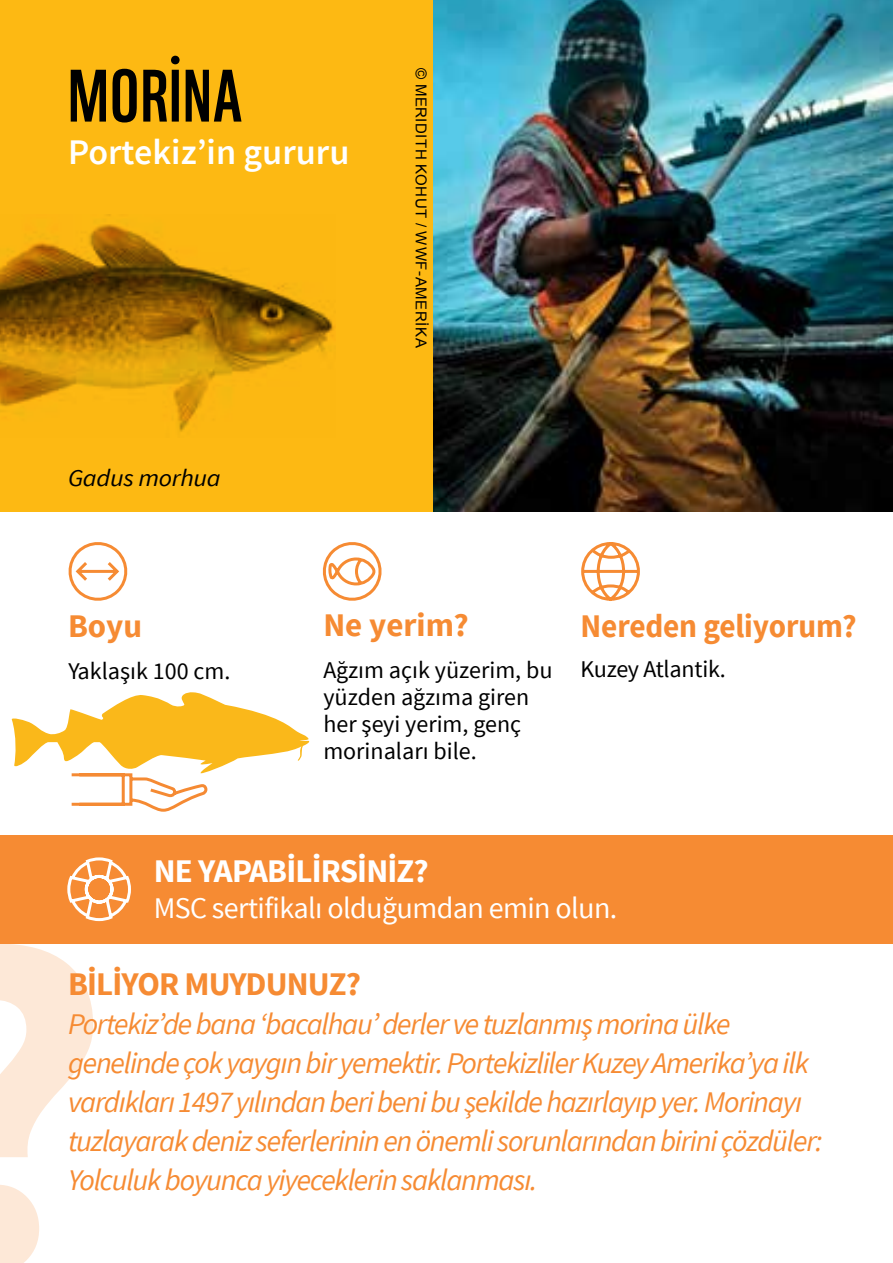
<style>
.page{position:relative;width:893px;height:1263px;background:#fff}
.page>*{position:absolute;margin:0;border:0;box-sizing:border-box;transform-origin:0 0}
.t1{font:72px "WWF";letter-spacing:.02em;color:#000}
.t2{font:600 36px "Source Sans Pro";color:#fff}
.t3{font:700 33px "Source Sans Pro";letter-spacing:-.005em;color:#f68b33;scale:.95 1}
.t4{font:700 33px "Source Sans Pro";letter-spacing:-.025em;color:#fff}
.t5{font:700 33px "Source Sans Pro";letter-spacing:-.025em;color:#f68b33}
.t6{font:700 33px "Source Sans Pro";letter-spacing:-.005em;color:#f68b33}
.t7{font:italic 30px/39px "Source Sans Pro";letter-spacing:-.04em;color:#f68b33}
.t8{font:30px "Source Sans Pro";letter-spacing:-.02em;color:#fff}
.t9{font:24px/27px "Source Sans Pro";color:#000}
.t10{font:italic 24px "Source Sans Pro";letter-spacing:-.01em;color:#000;scale:1.08 1}
.t11{font:15px "Arial";letter-spacing:.035em;color:#000}
</style>
<div class="page">
<svg style="left:11px;top:692px;width:299px;height:120px"></svg>
<svg style="left:581px;top:542px;width:59px;height:59px"></svg>
<svg style="left:68px;top:542px;width:60px;height:59px"></svg>
<svg style="left:322px;top:542px;width:60px;height:59px"></svg>
<div style="left:0;top:0;width:434px;height:512px;background:#fdb913"></div>
<img style="left:434px;top:0;width:459px;height:512px">
<div style="left:0;top:835px;width:893px;height:109px;background:#f68b33"></div>
<img style="left:0;top:215px;width:335px;height:217px">
<svg style="left:67px;top:857px;width:64px;height:65px"></svg>
<svg style="left:0;top:944px;width:93px;height:319px"></svg>
<h1 class="t1" style="left:68px;top:39px;width:176px">MORİNA</h1>
<p class="t2" style="left:68px;top:129px;width:283px">Portekiz’in gururu</p>
<p class="t10" style="left:68px;top:463px;width:143px">Gadus morhua</p>
<p class="t11" style="left:431px;top:68px;width:282px;rotate:90deg">© MERIDITH KOHUT / WWF-AMERİKA</p>
<p class="t6" style="left:68px;top:605px;width:76px">Boyu</p>
<p class="t6" style="left:323px;top:604px;width:147px">Ne yerim?</p>
<p class="t3" style="left:581px;top:604px;width:292px">Nereden geliyorum?</p>
<p class="t9" style="left:323px;top:657px;width:231px">Ağzım açık yüzerim, bu yüzden ağzıma giren her şeyi yerim, genç morinaları bile.</p>
<p class="t9" style="left:69px;top:658px;width:163px">Yaklaşık 100 cm.</p>
<p class="t9" style="left:581px;top:655px;width:147px">Kuzey Atlantik.</p>
<p class="t4" style="left:154px;top:850px;width:276px">NE YAPABİLİRSİNİZ?</p>
<p class="t8" style="left:154px;top:889px;width:465px">MSC sertifikalı olduğumdan emin olun.</p>
<p class="t5" style="left:68px;top:962px;width:295px">BİLİYOR MUYDUNUZ?</p>
<p class="t7" style="left:68px;top:1004px;width:756px">Portekiz’de bana ‘bacalhau’ derler ve tuzlanmış morina ülke genelinde çok yaygın bir yemektir. Portekizliler Kuzey Amerika’ya ilk vardıkları 1497 yılından beri beni bu şekilde hazırlayıp yer. Morinayı tuzlayarak deniz seferlerinin en önemli sorunlarından birini çözdüler:<br>Yolculuk boyunca yiyeceklerin saklanması.</p>
</div>
